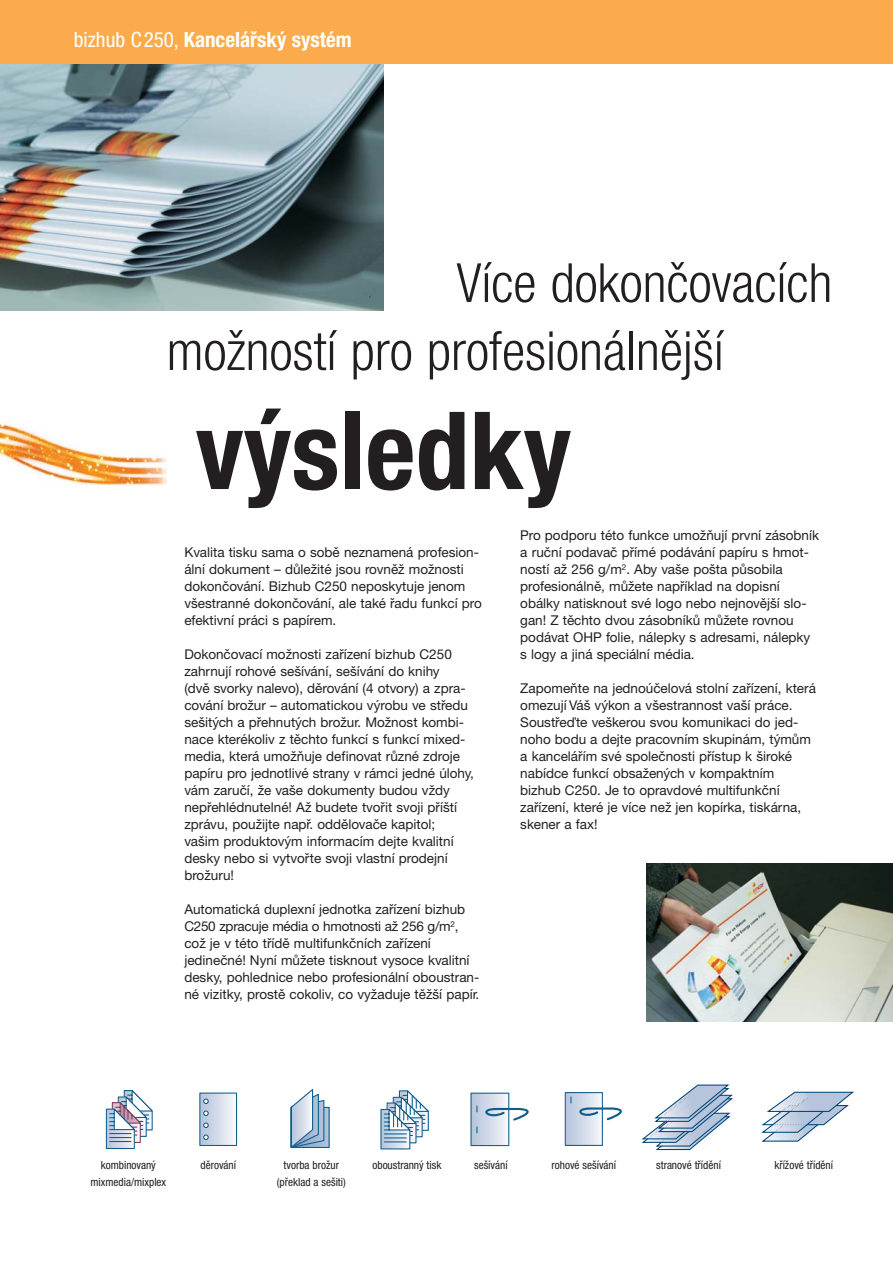
<style>
.page{position:relative;width:893px;height:1263px;background:#fff}
.page>*{position:absolute;margin:0;border:0;box-sizing:border-box;transform-origin:0 0}
.t1{font:700 condensed 108px "Helvetica KMCE";color:#231f20}
.t2{font:300 condensed 54px/68.1px "Helvetica KMCE";color:#231f20}
.t3{font:700 condensed 21px "Helvetica KMCE";color:#fff}
.t4{font:13.5px/17px "Helvetica KMCE";color:#231f20}
.t5{font:condensed 11.25px/17px "Helvetica KMCE";color:#231f20;text-align:center}
.s1{font-weight:400}
</style>
<div class="page">
<img style="left:0;top:422px;width:167px;height:64px">
<img style="left:0;top:64px;width:384px;height:246px">
<div style="left:0;top:0;width:893px;height:64px;background:#fbab4b"></div>
<img style="left:646px;top:863px;width:247px;height:159px">
<svg style="left:761px;top:1091px;width:93px;height:51px"></svg>
<svg style="left:106px;top:1090px;width:47px;height:59px"></svg>
<div style="left:200px;top:1093px;width:10px;height:52px;background:#bac8dd"></div>
<svg style="left:210px;top:1094px;width:23px;height:50px"></svg>
<div style="left:199px;top:1092px;width:38px;height:54px;border:1px solid #0f5d8d"></div>
<svg style="left:203px;top:1098px;width:6px;height:6px"></svg>
<svg style="left:203px;top:1134px;width:6px;height:6px"></svg>
<svg style="left:203px;top:1110px;width:6px;height:6px"></svg>
<svg style="left:203px;top:1122px;width:6px;height:6px"></svg>
<div style="left:291px;top:1107px;width:38px;height:40px;background:#b1c1d8"></div>
<svg style="left:291px;top:1089px;width:34px;height:59px"></svg>
<svg style="left:380px;top:1090px;width:49px;height:59px"></svg>
<svg style="left:472px;top:1095px;width:34px;height:49px"></svg>
<div style="left:470px;top:1093px;width:39px;height:53px;border:1px solid #0f5d8d"></div>
<svg style="left:476px;top:1106px;width:53px;height:27px"></svg>
<svg style="left:567px;top:1094px;width:33px;height:50px"></svg>
<div style="left:565px;top:1092px;width:38px;height:54px;border:1px solid #0f5d8d"></div>
<svg style="left:570px;top:1097px;width:52px;height:25px"></svg>
<svg style="left:641px;top:1084px;width:92px;height:66px"></svg>
<h3 class="t3" style="left:74px;top:32px;width:279px"><span class="s1">bizhub C250,</span> Kancelářský systém</h3>
<h2 class="t2" style="left:166px;top:255px;width:667px;text-indent:290px">Více dokončovacích možností pro profesionálnější</h2>
<h1 class="t1" style="left:196px;top:412px;width:377px">výsledky</h1>
<p class="t4" style="left:184px;top:545px;width:299px">Kvalita tisku sama o sobě neznamená profesion&shy;ální dokument – důležité jsou rovněž možnosti dokončování. Bizhub C250 neposkytuje jenom všestranné dokončování, ale také řadu funkcí pro efektivní práci s papírem.</p>
<p class="t4" style="left:184px;top:647px;width:291px">Dokončovací možnosti zařízení bizhub C250 zahrnují rohové sešívání, sešívání do knihy<br>(dvě svorky nalevo), děrování (4 otvory) a zpra&shy;cování brožur – automatickou výrobu ve středu sešitých a přehnutých brožur. Možnost kombi&shy;nace kterékoliv z těchto funkcí s funkcí mixed&shy;media, která umožňuje definovat různé zdroje papíru pro jednotlivé strany v rámci jedné úlohy, vám zaručí, že vaše dokumenty budou vždy nepřehlédnutelné! Až budete tvořit svoji příští zprávu, použijte např. oddělovače kapitol;<br>vašim produktovým informacím dejte kvalitní desky nebo si vytvořte svoji vlastní prodejní brožuru!</p>
<p class="t4" style="left:184px;top:902px;width:297px">Automatická duplexní jednotka zařízení bizhub C250 zpracuje média o hmotnosti až 256 g/m<sup>2</sup>, což je v této třídě multifunkčních zařízení jedinečné! Nyní můžete tisknout vysoce kvalitní desky, pohlednice nebo profesionální oboustran&shy;né vizitky, prostě cokoliv, co vyžaduje těžší papír.</p>
<p class="t4" style="left:520px;top:528px;width:300px">Pro podporu této funkce umožňují první zásobník a ruční podavač přímé podávání papíru s hmot&shy;ností až 256 g/m<sup>2</sup>. Aby vaše pošta působila profesionálně, můžete například na dopisní obálky natisknout své logo nebo nejnovější slo&shy;gan! Z těchto dvou zásobníků můžete rovnou podávat OHP folie, nálepky s adresami, nálepky s logy a jiná speciální média.</p>
<p class="t4" style="left:520px;top:681px;width:297px">Zapomeňte na jednoúčelová stolní zařízení, která omezují Váš výkon a všestrannost vaší práce.<br>Soustřeďte veškerou svou komunikaci do jed&shy;noho bodu a dejte pracovním skupinám, týmům a kancelářím své společnosti přístup k široké nabídce funkcí obsažených v kompaktním bizhub C250. Je to opravdové multifunkční zařízení, které je více než jen kopírka, tiskárna, skener a fax!</p>
<p class="t5" style="left:101px;top:1157px;width:57px">kombinovaný</p>
<p class="t5" style="left:774px;top:1157px;width:60px">křížové třídění</p>
<p class="t5" style="left:90px;top:1174px;width:77px">mixmedia/mixplex</p>
<p class="t5" style="left:200px;top:1157px;width:37px">děrování</p>
<p class="t5" style="left:277px;top:1157px;width:71px">tvorba brožur (překlad a sešiti)</p>
<p class="t5" style="left:372px;top:1157px;width:70px">oboustranný tisk</p>
<p class="t5" style="left:474px;top:1157px;width:35px">sešívání</p>
<p class="t5" style="left:551px;top:1157px;width:66px">rohové sešívání</p>
<p class="t5" style="left:656px;top:1157px;width:66px">stranové třídění</p>
</div>
